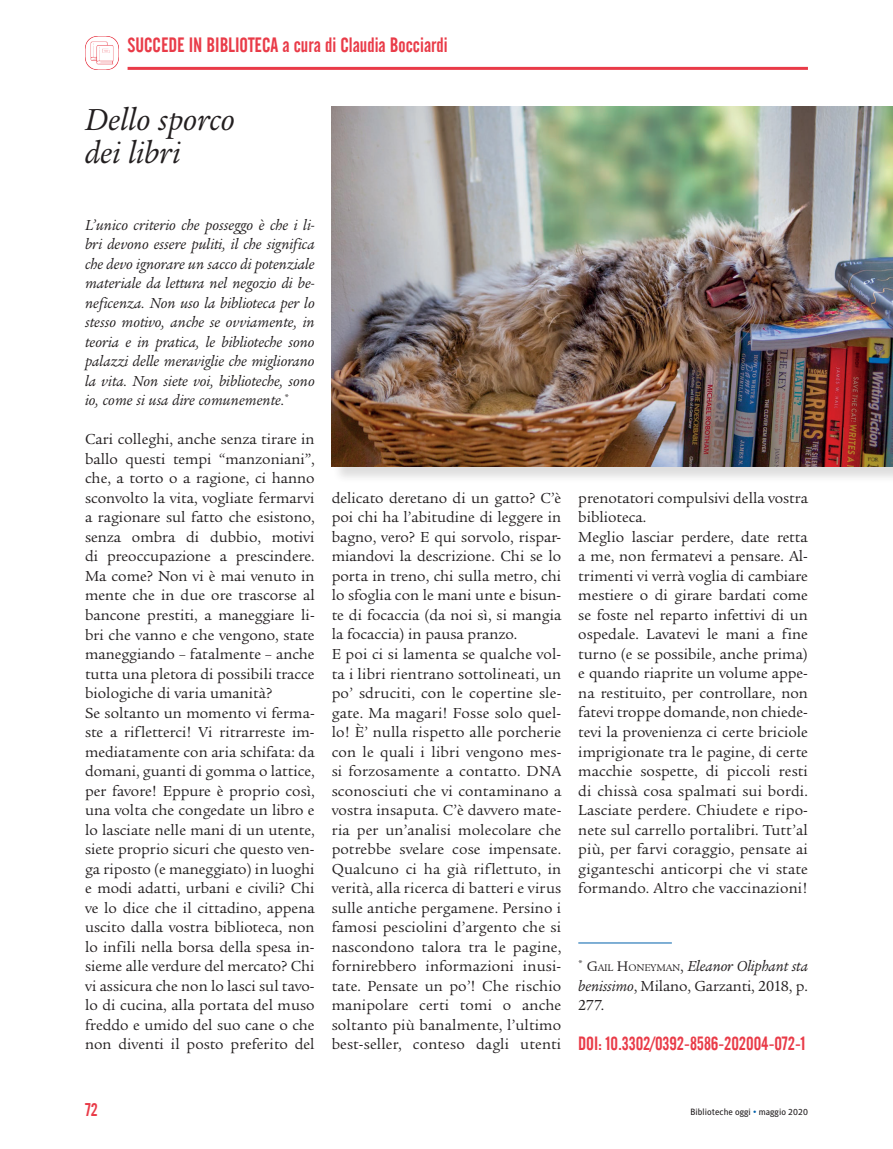
<style>
.page{position:relative;width:893px;height:1149px;background:#fff}
.page>*{position:absolute;margin:0;border:0;box-sizing:border-box;transform-origin:0 0}
.t1{font:italic 33px/33px "Legacy Ser ITC";color:#231f20}
.t2{font:20.25px "Alternate Gothic No 2 BT";color:#e93b48}
.t3{font:18.75px "Alternate Gothic No 2 BT";letter-spacing:-.005em;color:#e93b48}
.t4{font:18px "Alternate Gothic No 2 BT";color:#e93b48}
.t5{font:15.75px/19.5px "Legacy Ser ITC";color:#231f20}
.t6{font:italic 15.75px/19.5px "Legacy Ser ITC";color:#231f20;text-align:justify}
.t7{font:9px "Alber";color:#231f20}
.s1{font-family:"Legacy Serif SCITCTT Book";font-size:15px}
.s2{font-family:"Legacy Serif SCITCTT Book";font-size:10.5px}
.s3{font-style:italic}
.s4{color:#0161ab}
</style>
<div class="page">
<hr style="left:128px;top:67px;width:680px;height:3px;background:#e93b48">
<img style="left:85px;top:37px;width:33px;height:33px">
<div style="left:332px;top:107px;width:561px;height:376px;background:#231f20;opacity:.15"></div>
<img style="left:332px;top:106px;width:561px;height:360px">
<hr style="left:578px;top:942px;width:94px;height:1px;background:#0161ab">
<p class="t2" style="left:128px;top:34px;width:322px">SUCCEDE IN BIBLIOTECA a cura di Claudia Bocciardi</p>
<h1 class="t1" style="left:85px;top:103px;width:151px">Dello sporco dei libri</h1>
<p class="t6" style="left:85px;top:215px;width:231px">L’unico criterio che posseggo è che i li&shy;bri devono essere puliti, il che significa che devo ignorare un sacco di potenziale materiale da lettura nel negozio di be&shy;neficenza. Non uso la biblioteca per lo stesso motivo, anche se ovviamente, in teoria e in pratica, le biblioteche sono palazzi delle meraviglie che migliorano la vita. Non siete voi, biblioteche, sono io, come si usa dire comunemente.<sup>*</sup></p>
<p class="t5" style="left:85px;top:429px;width:231px">Cari colleghi, anche senza tirare in ballo questi tempi “manzoniani”, che, a torto o a ragione, ci hanno sconvolto la vita, vogliate fermarvi a ragionare sul fatto che esistono, senza ombra di dubbio, motivi di preoccupazione a prescindere.<br>Ma come? Non vi è mai venuto in mente che in due ore trascorse al bancone prestiti, a maneggiare li&shy;bri che vanno e che vengono, state maneggiando – fatalmente – anche tutta una pletora di possibili tracce biologiche di varia umanità?<br>Se soltanto un momento vi ferma&shy;ste a rifletterci! Vi ritrarreste im&shy;mediatamente con aria schifata: da domani, guanti di gomma o lattice, per favore! Eppure è proprio così, una volta che congedate un libro e lo lasciate nelle mani di un utente, siete proprio sicuri che questo ven&shy;ga riposto (e maneggiato) in luoghi e modi adatti, urbani e civili? Chi ve lo dice che il cittadino, appena uscito dalla vostra biblioteca, non lo infili nella borsa della spesa in&shy;sieme alle verdure del mercato? Chi vi assicura che non lo lasci sul tavo&shy;lo di cucina, alla portata del muso freddo e umido del suo cane o che non diventi il posto preferito del</p>
<p class="t5" style="left:332px;top:488px;width:231px">delicato deretano di un gatto? C’è poi chi ha l’abitudine di leggere in bagno, vero? E qui sorvolo, rispar&shy;miandovi la descrizione. Chi se lo porta in treno, chi sulla metro, chi lo sfoglia con le mani unte e bisun&shy;te di focaccia (da noi sì, si mangia la focaccia) in pausa pranzo.<br>E poi ci si lamenta se qualche vol&shy;ta i libri rientrano sottolineati, un po’ sdruciti, con le copertine sle&shy;gate. Ma magari! Fosse solo quel&shy;lo! È’ nulla rispetto alle porcherie con le quali i libri vengono mes&shy;si forzosamente a contatto. DNA sconosciuti che vi contaminano a vostra insaputa. C’è davvero mate&shy;ria per un’analisi molecolare che potrebbe svelare cose impensate.<br>Qualcuno ci ha già riflettuto, in verità, alla ricerca di batteri e virus sulle antiche pergamene. Persino i famosi pesciolini d’argento che si nascondono talora tra le pagine, fornirebbero informazioni inusi&shy;tate. Pensate un po’! Che rischio manipolare certi tomi o anche soltanto più banalmente, l’ultimo best-seller, conteso dagli utenti</p>
<p class="t5" style="left:578px;top:488px;width:231px">prenotatori compulsivi della vostra biblioteca.<br>Meglio lasciar perdere, date retta a me, non fermatevi a pensare. Al&shy;trimenti vi verrà voglia di cambiare mestiere o di girare bardati come se foste nel reparto infettivi di un ospedale. Lavatevi le mani a fine turno (e se possibile, anche prima) e quando riaprite un volume appe&shy;na restituito, per controllare, non fatevi troppe domande, non chiede&shy;tevi la provenienza ci certe briciole imprigionate tra le pagine, di certe macchie sospette, di piccoli resti di chissà cosa spalmati sui bordi.<br>Lasciate perdere. Chiudete e ripo&shy;nete sul carrello portalibri. Tutt’al più, per farvi coraggio, pensate ai giganteschi anticorpi che vi state formando. Altro che vaccinazioni!</p>
<p class="t5" style="left:578px;top:956px;width:231px;text-align:justify"><sup>*</sup> <span class="s1">G</span><span class="s2">AIL</span> <span class="s1">H</span><span class="s2">ONEYMAN</span>, <span class="s3">Eleanor Oliphant sta benissimo</span>, Milano, Garzanti, 2018, p.<br>277.</p>
<p class="t3" style="left:578px;top:1032px;width:229px">DOI: 10.3302/0392-8586-202004-072-1</p>
<p class="t4" style="left:85px;top:1099px;width:14px">72</p>
<p class="t7" style="left:691px;top:1106px;width:119px">Biblioteche oggi <span class="s4">•</span> maggio 2020</p>
</div>
